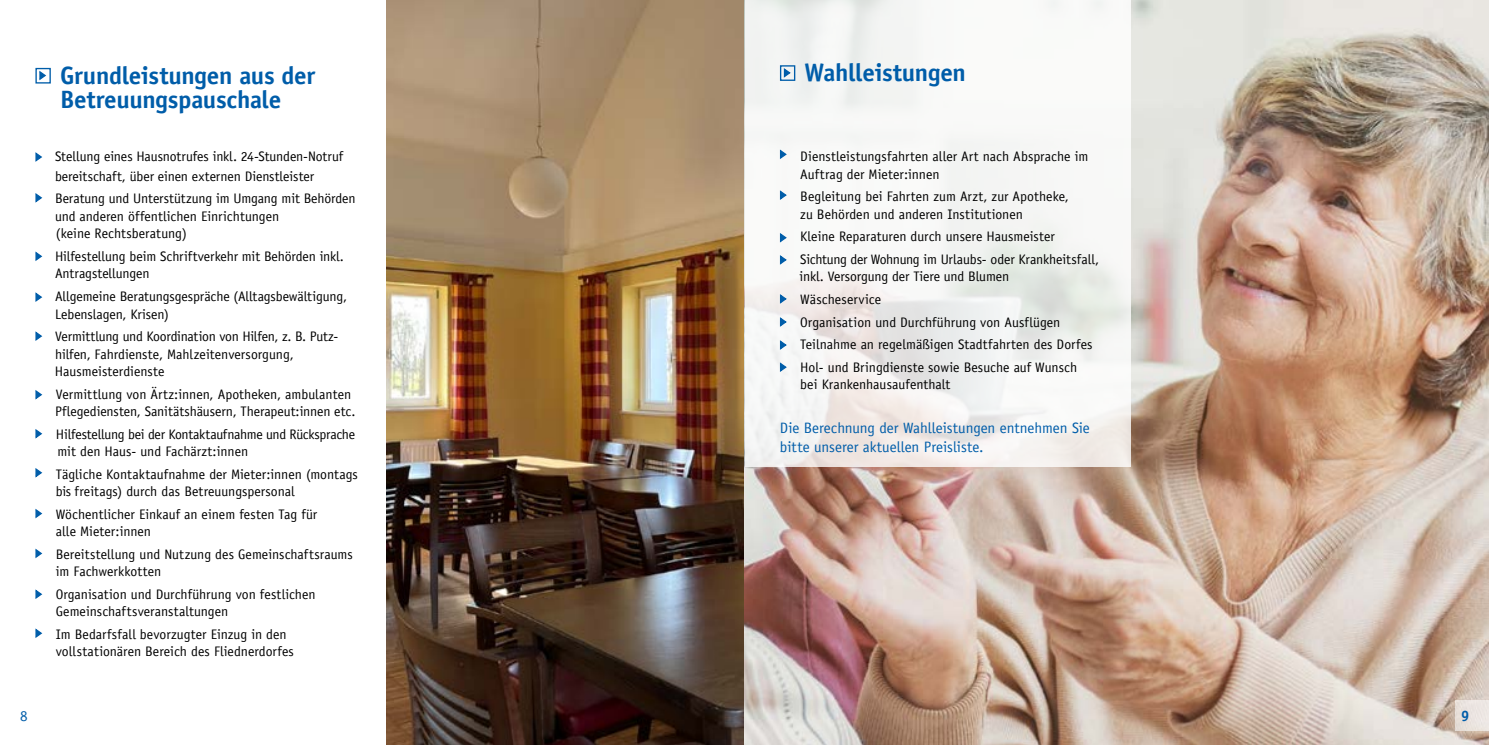
<style>
.page{position:relative;width:1489px;height:745px;background:#fff}
.page>*{position:absolute;margin:0;border:0;box-sizing:border-box;transform-origin:0 0}
.t1{font:700 25px/23.8px "Officina Sans";letter-spacing:-.015em;color:#005da9}
.t2{font:15px/19.4px "Officina Sans";letter-spacing:-.005em;color:#005da9}
.t3{font:700 15px "Officina Sans";color:#005da9}
.t4{font:13.75px/17.5px "Officina Sans";color:#000}
</style>
<div class="page">
<div style="left:35px;top:68px;width:16px;height:15px;border:1px solid #005da9"></div>
<svg style="left:39px;top:69px;width:8px;height:12px"></svg>
<img style="left:386px;top:0;width:1102px;height:744px">
<svg style="left:35px;top:152px;width:7px;height:10px"></svg>
<svg style="left:35px;top:193px;width:8px;height:10px"></svg>
<svg style="left:35px;top:251px;width:8px;height:10px"></svg>
<svg style="left:35px;top:292px;width:8px;height:10px"></svg>
<svg style="left:35px;top:331px;width:8px;height:10px"></svg>
<svg style="left:35px;top:390px;width:8px;height:10px"></svg>
<svg style="left:35px;top:429px;width:8px;height:10px"></svg>
<svg style="left:35px;top:468px;width:8px;height:10px"></svg>
<svg style="left:35px;top:508px;width:8px;height:11px"></svg>
<svg style="left:35px;top:548px;width:8px;height:11px"></svg>
<svg style="left:35px;top:628px;width:8px;height:10px"></svg>
<svg style="left:745px;top:0;width:385px;height:466px;fill:#f6f6f5"></svg>
<svg style="left:35px;top:589px;width:8px;height:10px"></svg>
<div style="left:780px;top:65px;width:15px;height:16px;border:1px solid #005da9"></div>
<svg style="left:783px;top:67px;width:8px;height:12px"></svg>
<svg style="left:779px;top:148px;width:8px;height:12px"></svg>
<svg style="left:779px;top:189px;width:8px;height:12px"></svg>
<svg style="left:779px;top:231px;width:8px;height:12px"></svg>
<svg style="left:779px;top:254px;width:8px;height:12px"></svg>
<svg style="left:779px;top:293px;width:8px;height:12px"></svg>
<svg style="left:779px;top:316px;width:8px;height:12px"></svg>
<svg style="left:779px;top:339px;width:8px;height:12px"></svg>
<svg style="left:779px;top:361px;width:8px;height:12px"></svg>
<div style="left:1454px;top:699px;width:34px;height:30px;background:#ebe4e0"></div>
<h1 class="t1" style="left:60px;top:63px;width:256px">Grundleistungen aus der<br>Betreuungspauschale</h1>
<p class="t4" style="left:55px;top:147px;width:289px;line-height:19.4px">Stellung eines Hausnotrufes inkl. 24-Stunden-Notruf bereitschaft, über einen externen Dienstleister</p>
<p class="t4" style="left:55px;top:190px;width:302px">Beratung und Unterstützung im Umgang mit Behörden und anderen öffentlichen Einrichtungen<br>(keine Rechtsberatung)</p>
<p class="t4" style="left:55px;top:247px;width:290px">Hilfestellung beim Schriftverkehr mit Behörden inkl.<br>Antragstellungen</p>
<p class="t4" style="left:55px;top:287px;width:293px">Allgemeine Beratungsgespräche (Alltagsbewältigung,<br>Lebenslagen, Krisen)</p>
<p class="t4" style="left:55px;top:327px;width:285px">Vermittlung und Koordination von Hilfen, z. B. Putz&shy;hilfen, Fahrdienste, Mahlzeitenversorgung,<br>Hausmeisterdienste</p>
<p class="t4" style="left:55px;top:385px;width:302px">Vermittlung von Ärtz:innen, Apotheken, ambulanten<br>Pflegediensten, Sanitätshäusern, Therapeut:innen etc.</p>
<p class="t4" style="left:56px;top:425px;width:301px">Hilfestellung bei der Kontaktaufnahme und Rücksprache mit den Haus- und Fachärzt:innen</p>
<p class="t4" style="left:56px;top:465px;width:304px">Tägliche Kontaktaufnahme der Mieter:innen (montags bis freitags) durch das Betreuungspersonal</p>
<p class="t4" style="left:56px;top:505px;width:263px">Wöchentlicher Einkauf an einem festen Tag für alle Mieter:innen</p>
<p class="t4" style="left:56px;top:545px;width:298px">Bereitstellung und Nutzung des Gemeinschaftsraums im Fachwerkkotten</p>
<p class="t4" style="left:56px;top:585px;width:261px">Organisation und Durchführung von festlichen<br>Gemeinschaftsveranstaltungen</p>
<p class="t4" style="left:56px;top:625px;width:240px">Im Bedarfsfall bevorzugter Einzug in den vollstationären Bereich des Fliednerdorfes</p>
<h1 class="t1" style="left:804px;top:61px;width:163px">Wahlleistungen</h1>
<p class="t4" style="left:800px;top:148px;width:289px">Dienstleistungsfahrten aller Art nach Absprache im<br>Auftrag der Mieter:innen</p>
<p class="t4" style="left:800px;top:188px;width:270px">Begleitung bei Fahrten zum Arzt, zur Apotheke, zu Behörden und anderen Institutionen</p>
<p class="t4" style="left:800px;top:225px;width:300px;line-height:22.5px">Kleine Reparaturen durch unsere Hausmeister<br>Sichtung der Wohnung im Urlaubs- oder Krankheitsfall,</p>
<p class="t4" style="left:799px;top:265px;width:294px;line-height:22.5px">inkl. Versorgung der Tiere und Blumen Wäscheservice<br>Organisation und Durchführung von Ausflügen Teilnahme an regelmäßigen Stadtfahrten des Dorfes Hol- und Bringdienste sowie Besuche auf Wunsch</p>
<p class="t4" style="left:800px;top:375px;width:152px">bei Krankenhausaufenthalt</p>
<p class="t2" style="left:780px;top:418px;width:311px">Die Berechnung der Wahlleistungen entnehmen Sie bitte unserer aktuellen Preisliste.</p>
<p class="t2" style="left:20px;top:706px;width:9px">8</p>
<p class="t3" style="left:1461px;top:705px;width:10px">9</p>
</div>
